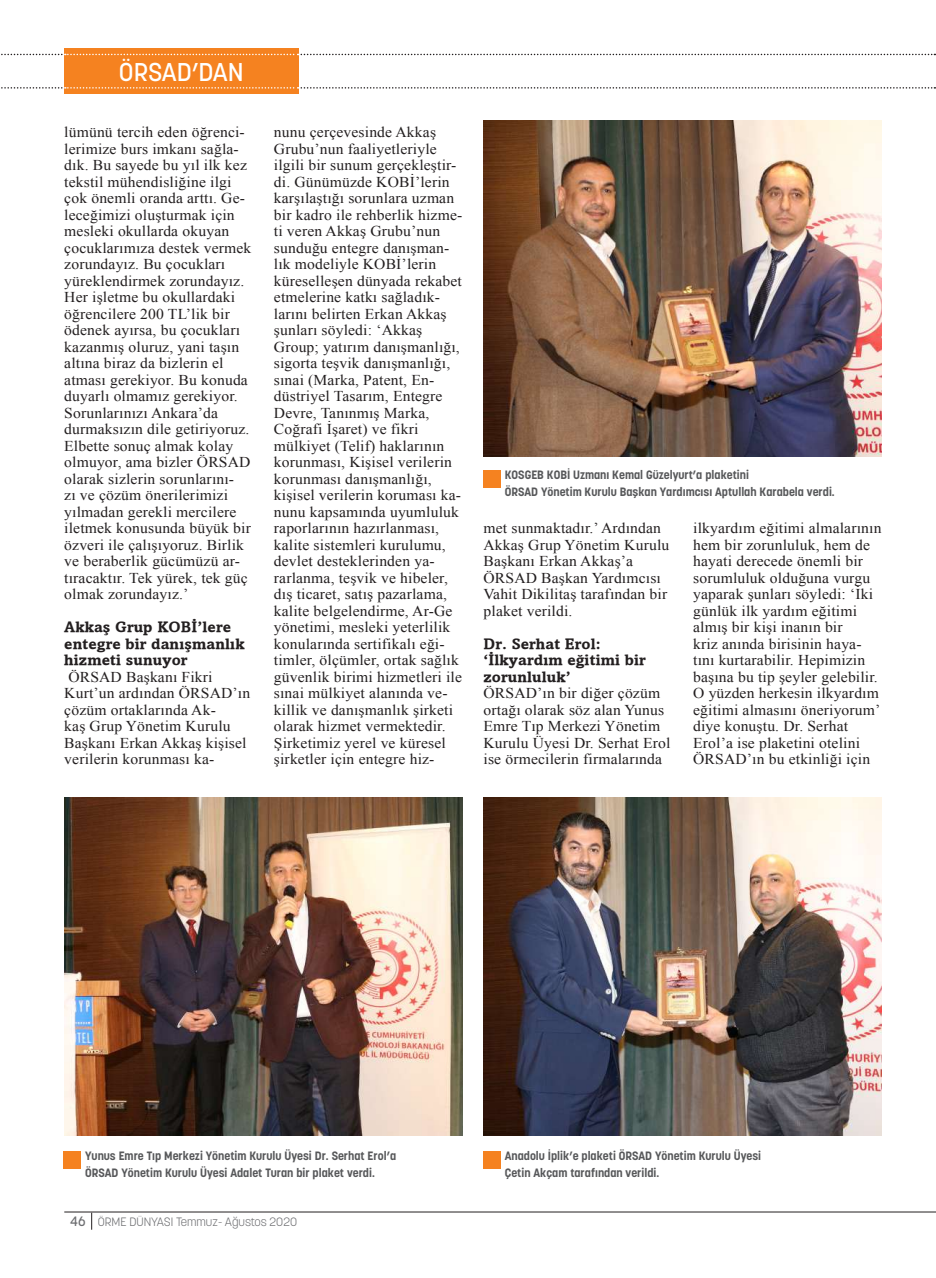
<style>
.page{position:relative;width:936px;height:1278px;background:#fff}
.page>*{position:absolute;margin:0;border:0;box-sizing:border-box;transform-origin:0 0}
.t1{font:500 25.5px "Korolev";color:#fff}
.t2{font:15px/16.5px "Times New Roman";letter-spacing:.01em;color:#231f20;scale:1.04 1}
.t3{font:15px/16.5px "Amasis MT Bold";letter-spacing:.01em;color:#231f20;scale:1.04 1}
.t4{font:700 12px/16.5px "Korolev";color:#57585a}
.t5{font:300 12px "Korolev";color:#6c6d70}
.s1{font-weight:500;font-size:13.5px}
</style>
<div class="page">
<hr style="left:64px;top:1211px;width:871px;height:1px;background:#231f20">
<svg style="left:91px;top:1212px;width:1px;height:17px"></svg>
<div style="left:64px;top:48px;width:234px;height:46px;background:#f58220"></div>
<svg style="left:1px;top:54px;width:933px;height:1px"></svg>
<svg style="left:1px;top:87px;width:933px;height:2px"></svg>
<img style="left:483px;top:120px;width:398px;height:336px">
<img style="left:483px;top:797px;width:398px;height:338px">
<img style="left:64px;top:797px;width:398px;height:338px">
<div style="left:483px;top:1151px;width:17px;height:17px;background:#f58220"></div>
<div style="left:483px;top:470px;width:17px;height:17px;background:#f58220"></div>
<div style="left:64px;top:1151px;width:17px;height:17px;background:#f58220"></div>
<h1 class="t1" style="left:119px;top:55px;width:126px">ÖRSAD’DAN</h1>
<p class="t2" style="left:64px;top:123px;width:181px">lümünü tercih eden öğrenci&shy;lerimize burs imkanı sağla&shy;dık. Bu sayede bu yıl ilk kez tekstil mühendisliğine ilgi çok önemli oranda arttı. Ge&shy;leceğimizi oluşturmak için mesleki okullarda okuyan çocuklarımıza destek vermek zorundayız. Bu çocukları yüreklendirmek zorundayız.<br>Her işletme bu okullardaki öğrencilere 200 TL’lik bir ödenek ayırsa, bu çocukları kazanmış oluruz, yani taşın altına biraz da bizlerin el atması gerekiyor. Bu konuda duyarlı olmamız gerekiyor.<br>Sorunlarınızı Ankara’da durmaksızın dile getiriyoruz.<br>Elbette sonuç almak kolay olmuyor, ama bizler ÖRSAD olarak sizlerin sorunlarını-<br>zı ve çözüm önerilerimizi yılmadan gerekli mercilere iletmek konusunda büyük bir özveri ile çalışıyoruz. Birlik ve beraberlik gücümüzü ar&shy;tıracaktır. Tek yürek, tek güç olmak zorundayız.’</p>
<p class="t3" style="left:64px;top:618px;width:175px">Akkaş Grup KOBİ’lere entegre bir danışmanlık hizmeti sunuyor</p>
<p class="t2" style="left:64px;top:668px;width:180px">ÖRSAD Başkanı Fikri<br>Kurt’un ardından ÖRSAD’ın çözüm ortaklarında Ak-<br>kaş Grup Yönetim Kurulu<br>Başkanı Erkan Akkaş kişisel verilerin korunması ka-</p>
<p class="t2" style="left:274px;top:123px;width:182px">nunu çerçevesinde Akkaş<br>Grubu’nun faaliyetleriyle ilgili bir sunum gerçekleştir&shy;di. Günümüzde KOBİ’lerin karşılaştığı sorunlara uzman bir kadro ile rehberlik hizme&shy;ti veren Akkaş Grubu’nun sunduğu entegre danışman&shy;lık modeliyle KOBİ’lerin küreselleşen dünyada rekabet etmelerine katkı sağladık&shy;larını belirten Erkan Akkaş şunları söyledi: ‘Akkaş<br>Group; yatırım danışmanlığı, sigorta teşvik danışmanlığı, sınai (Marka, Patent, En&shy;düstriyel Tasarım, Entegre<br>Devre, Tanınmış Marka,<br>Coğrafi İşaret) ve fikri mülkiyet (Telif) haklarının korunması, Kişisel verilerin korunması danışmanlığı, kişisel verilerin koruması ka&shy;nunu kapsamında uyumluluk raporlarının hazırlanması, kalite sistemleri kurulumu, devlet desteklerinden ya&shy;rarlanma, teşvik ve hibeler, dış ticaret, satış pazarlama, kalite belgelendirme, Ar-Ge yönetimi, mesleki yeterlilik konularında sertifikalı eği&shy;timler, ölçümler, ortak sağlık güvenlik birimi hizmetleri ile sınai mülkiyet alanında ve&shy;killik ve danışmanlık şirketi olarak hizmet vermektedir.<br>Şirketimiz yerel ve küresel şirketler için entegre hiz-</p>
<p class="t4" style="left:504px;top:467px;width:331px">KOSGEB KOBİ Uzmanı Kemal Güzelyurt’a plaketini<br>ÖRSAD Yönetim Kurulu Başkan Yardımcısı Aptullah Karabela verdi.</p>
<p class="t2" style="left:483px;top:519px;width:180px">met sunmaktadır.’ Ardından<br>Akkaş Grup Yönetim Kurulu<br>Başkanı Erkan Akkaş’a<br>ÖRSAD Başkan Yardımcısı<br>Vahit Dikilitaş tarafından bir plaket verildi.</p>
<p class="t3" style="left:483px;top:635px;width:157px">Dr. Serhat Erol: ‘İlkyardım eğitimi bir zorunluluk’</p>
<p class="t2" style="left:483px;top:684px;width:181px">ÖRSAD’ın bir diğer çözüm ortağı olarak söz alan Yunus<br>Emre Tıp Merkezi Yönetim<br>Kurulu Üyesi Dr. Serhat Erol ise örmecilerin firmalarında</p>
<p class="t2" style="left:692px;top:519px;width:182px">ilkyardım eğitimi almalarının hem bir zorunluluk, hem de hayati derecede önemli bir sorumluluk olduğuna vurgu yaparak şunları söyledi: ‘İki günlük ilk yardım eğitimi almış bir kişi inanın bir<br>kriz anında birisinin haya&shy;tını kurtarabilir. Hepimizin başına bu tip şeyler gelebilir.<br>O yüzden herkesin ilkyardım eğitimi almasını öneriyorum’ diye konuştu. Dr. Serhat<br>Erol’a ise plaketini otelini<br>ÖRSAD’ın bu etkinliği için</p>
<p class="t4" style="left:85px;top:1147px;width:312px">Yunus Emre Tıp Merkezi Yönetim Kurulu Üyesi Dr. Serhat Erol’a<br>ÖRSAD Yönetim Kurulu Üyesi Adalet Turan bir plaket verdi.</p>
<p class="t5" style="left:70px;top:1214px;width:228px"><span class="s1">46</span> ÖRME DÜNYASI Temmuz- Ağustos 2020</p>
<p class="t4" style="left:504px;top:1147px;width:258px">Anadolu İplik’e plaketi ÖRSAD Yönetim Kurulu Üyesi<br>Çetin Akçam tarafından verildi.</p>
</div>
